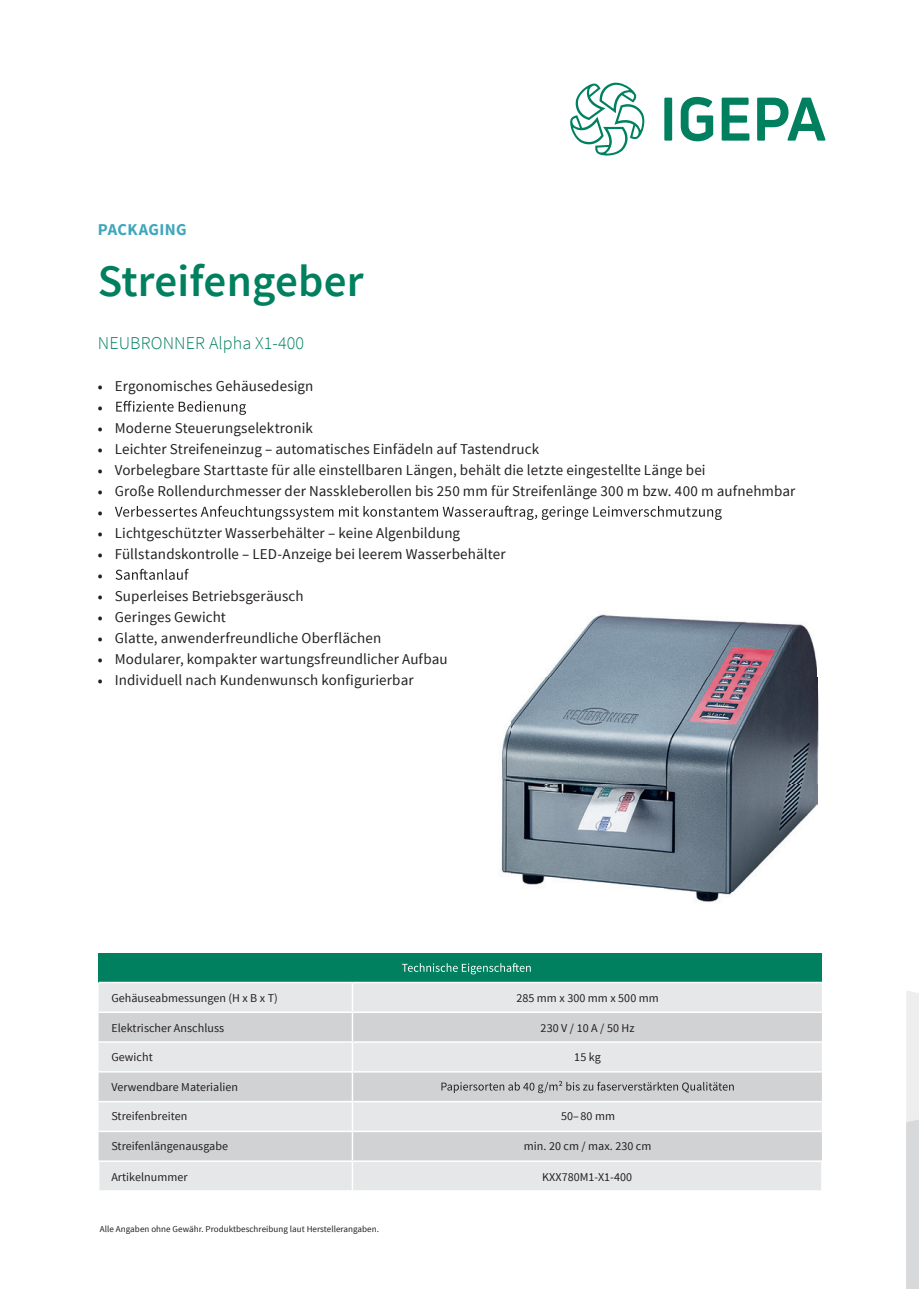
<style>
.page{position:relative;width:919px;height:1289px;background:#fff}
.page>*{position:absolute;margin:0;border:0;box-sizing:border-box;transform-origin:0 0}
.t1{font:600 45px "Source Sans Pro";letter-spacing:.005em;color:#00805f}
.t2{font:300 18px "Source Sans Pro";letter-spacing:.005em;color:#00805f}
.t3{font:700 16.5px "Source Sans Pro";letter-spacing:.02em;color:#3fa6bc}
.t4{font:15px "Source Sans Pro";letter-spacing:.01em;color:#231f20}
.t5{font:900 13.5px "Source Sans Pro";color:#231f20}
.t6{font:12px "Source Sans Pro";letter-spacing:.005em;color:#231f20}
.t7{font:9px "Source Sans Pro";letter-spacing:.005em;color:#231f20}
.s1{font-weight:900;font-size:13.5px}
</style>
<div class="page">
<img style="left:501px;top:614px;width:318px;height:288px">
<svg style="left:906px;top:991px;width:12px;height:297px;background:#e1e2e4"></svg>
<svg style="left:680px;top:97px;width:33px;height:44px"></svg>
<div style="left:664px;top:98px;width:8px;height:43px;background:#00805f"></div>
<svg style="left:721px;top:98px;width:28px;height:43px"></svg>
<svg style="left:757px;top:98px;width:68px;height:43px"></svg>
<svg style="left:570px;top:82px;width:74px;height:74px"></svg>
<svg style="left:116px;top:401px;width:130px;height:14px"></svg>
<svg style="left:115px;top:506px;width:606px;height:14px"></svg>
<svg style="left:115px;top:569px;width:74px;height:11px"></svg>
<div style="left:99px;top:952px;width:722px;height:30px;background:#00805f"></div>
<div style="left:99px;top:983px;width:722px;height:207px;background:#e6e7e9"></div>
<svg style="left:99px;top:1013px;width:722px;height:147px;background:#dadbdd"></svg>
<hr style="left:99px;top:981px;width:253px;height:2px;background:#fff">
<hr style="left:352px;top:981px;width:469px;height:2px;background:#fff">
<hr style="left:351px;top:983px;width:2px;height:28px;background:#fff">
<hr style="left:99px;top:1011px;width:253px;height:2px;background:#fff">
<hr style="left:352px;top:1011px;width:469px;height:2px;background:#fff">
<hr style="left:351px;top:1013px;width:2px;height:28px;background:#fff">
<hr style="left:99px;top:1041px;width:253px;height:1px;background:#fff">
<hr style="left:352px;top:1041px;width:469px;height:1px;background:#fff">
<hr style="left:351px;top:1042px;width:2px;height:29px;background:#fff">
<hr style="left:99px;top:1071px;width:253px;height:1px;background:#fff">
<hr style="left:352px;top:1071px;width:469px;height:1px;background:#fff">
<hr style="left:351px;top:1072px;width:2px;height:28px;background:#fff">
<hr style="left:99px;top:1100px;width:253px;height:2px;background:#fff">
<hr style="left:352px;top:1100px;width:469px;height:2px;background:#fff">
<hr style="left:351px;top:1102px;width:2px;height:28px;background:#fff">
<hr style="left:99px;top:1130px;width:253px;height:2px;background:#fff">
<hr style="left:352px;top:1130px;width:469px;height:2px;background:#fff">
<hr style="left:351px;top:1132px;width:2px;height:28px;background:#fff">
<hr style="left:351px;top:1161px;width:2px;height:29px;background:#fff">
<hr style="left:98px;top:1160px;width:254px;height:1px;background:#fff">
<hr style="left:352px;top:1160px;width:470px;height:1px;background:#fff">
<svg style="left:402px;top:963px;width:128px;height:11px"></svg>
<svg style="left:441px;top:1080px;width:292px;height:13px;background:#b3b3b5"></svg>
<p class="t3" style="left:98px;top:219px;width:90px">PACKAGING</p>
<h1 class="t1" style="left:98px;top:253px;width:267px">Streifengeber</h1>
<p class="t2" style="left:98px;top:331px;width:208px">NEUBRONNER Alpha X1-400</p>
<p class="t4" style="left:98px;top:376px;width:217px"><span class="s1">•</span> Ergonomisches Gehäusedesign</p>
<p class="t5" style="left:98px;top:398px;width:6px">•</p>
<p class="t4" style="left:98px;top:418px;width:216px"><span class="s1">•</span> Moderne Steuerungselektronik</p>
<p class="t4" style="left:98px;top:439px;width:443px"><span class="s1">•</span> Leichter Streifeneinzug – automatisches Einfädeln auf Tastendruck</p>
<p class="t4" style="left:98px;top:460px;width:609px"><span class="s1">•</span> Vorbelegbare Starttaste für alle einstellbaren Längen, behält die letzte eingestellte Länge bei</p>
<p class="t4" style="left:98px;top:481px;width:699px"><span class="s1">•</span> Große Rollendurchmesser der Nasskleberollen bis 250 mm für Streifenlänge 300 m bzw. 400 m aufnehmbar</p>
<p class="t5" style="left:98px;top:503px;width:6px">•</p>
<p class="t4" style="left:98px;top:523px;width:364px"><span class="s1">•</span> Lichtgeschützter Wasserbehälter – keine Algenbildung</p>
<p class="t4" style="left:98px;top:544px;width:409px"><span class="s1">•</span> Füllstandskontrolle – LED-Anzeige bei leerem Wasserbehälter</p>
<p class="t5" style="left:98px;top:566px;width:6px">•</p>
<p class="t4" style="left:98px;top:586px;width:207px"><span class="s1">•</span> Superleises Betriebsgeräusch</p>
<p class="t4" style="left:98px;top:607px;width:130px"><span class="s1">•</span> Geringes Gewicht</p>
<p class="t4" style="left:98px;top:628px;width:285px"><span class="s1">•</span> Glatte, anwenderfreundliche Oberflächen</p>
<p class="t4" style="left:98px;top:649px;width:351px"><span class="s1">•</span> Modularer, kompakter wartungsfreundlicher Aufbau</p>
<p class="t4" style="left:98px;top:670px;width:317px"><span class="s1">•</span> Individuell nach Kundenwunsch konfigurierbar</p>
<p class="t6" style="left:111px;top:990px;width:168px">Gehäuseabmessungen (H x B x T)</p>
<p class="t6" style="left:516px;top:990px;width:144px">285 mm x 300 mm x 500 mm</p>
<p class="t6" style="left:111px;top:1020px;width:114px">Elektrischer Anschluss</p>
<p class="t6" style="left:540px;top:1020px;width:95px">230 V / 10 A / 50 Hz</p>
<p class="t6" style="left:111px;top:1049px;width:43px">Gewicht</p>
<p class="t6" style="left:574px;top:1049px;width:28px">15 kg</p>
<p class="t6" style="left:111px;top:1079px;width:128px">Verwendbare Materialien</p>
<p class="t6" style="left:111px;top:1108px;width:77px">Streifenbreiten</p>
<p class="t6" style="left:561px;top:1108px;width:55px">50– 80 mm</p>
<p class="t6" style="left:111px;top:1138px;width:118px">Streifenlängenausgabe</p>
<p class="t6" style="left:524px;top:1138px;width:129px">min. 20 cm / max. 230 cm</p>
<p class="t6" style="left:111px;top:1169px;width:78px">Artikelnummer</p>
<p class="t6" style="left:542px;top:1169px;width:91px">KXX780M1-X1-400</p>
<p class="t7" style="left:100px;top:1223px;width:280px">Alle Angaben ohne Gewähr. Produktbeschreibung laut Herstellerangaben.</p>
</div>
